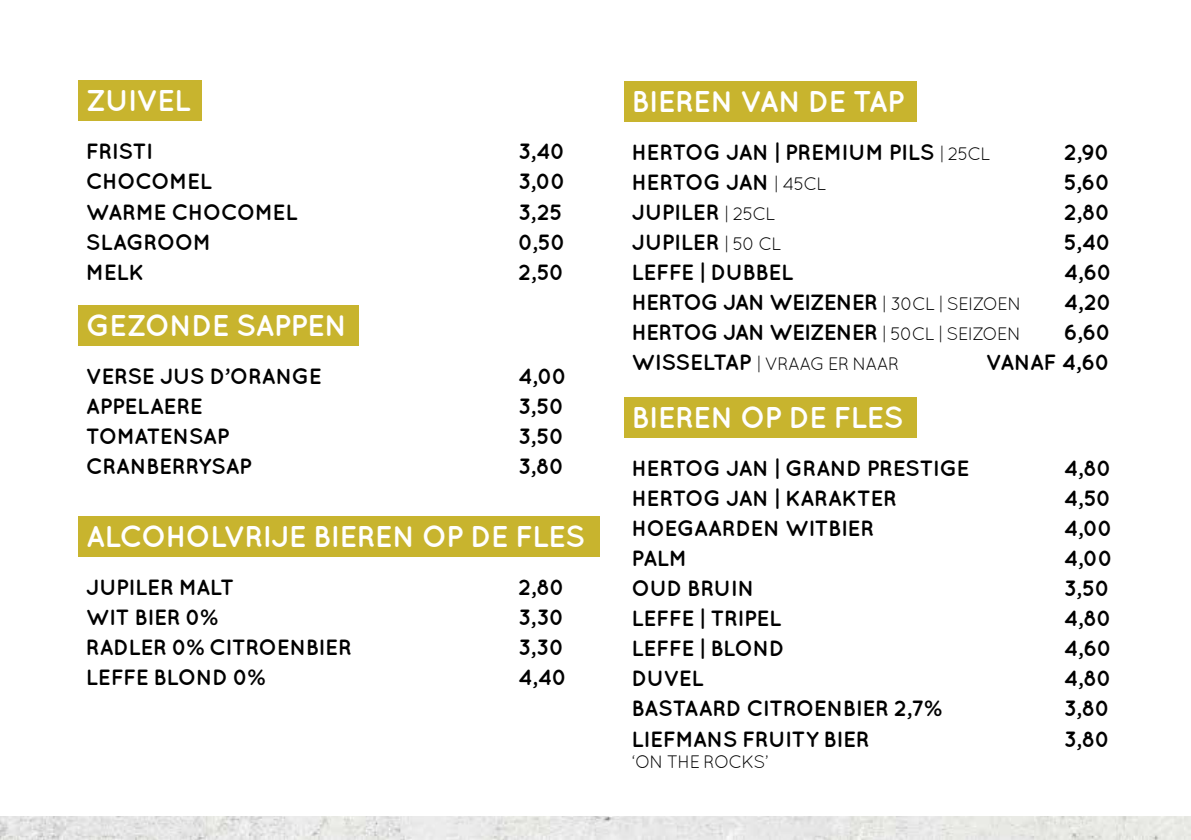
<style>
.page{position:relative;width:1191px;height:840px;background:#fff}
.page>*{position:absolute;margin:0;border:0;box-sizing:border-box;transform-origin:0 0}
.t1{font:700 30px "Quicksand";letter-spacing:-.025em;color:#fff}
.t2{font:700 22px "Quicksand";letter-spacing:-.025em;color:#000}
.t3{font:700 22px "Quicksand";letter-spacing:-.045em;color:#000}
.t4{font:18px "Quicksand";letter-spacing:-.045em;color:#000}
.s1{font-weight:400;font-size:18px}
.s2{font-weight:700;font-size:22px}
</style>
<div class="page">
<div style="left:623px;top:81px;width:293px;height:40px;background:#c8b42e"></div>
<div style="left:623px;top:397px;width:293px;height:40px;background:#c8b42e"></div>
<div style="left:78px;top:80px;width:124px;height:41px;background:#c8b42e"></div>
<div style="left:78px;top:305px;width:280px;height:40px;background:#c8b42e"></div>
<img style="left:1px;top:816px;width:1190px;height:23px">
<div style="left:78px;top:516px;width:521px;height:40px;background:#c8b42e"></div>
<img style="left:0;top:0;width:1px;height:839px">
<h1 class="t1" style="left:86px;top:83px;width:107px">ZUIVEL</h1>
<p class="t2" style="left:86px;top:138px;width:68px">FRISTI</p>
<p class="t2" style="left:518px;top:138px;width:49px">3,40</p>
<p class="t2" style="left:86px;top:168px;width:128px">CHOCOMEL</p>
<p class="t2" style="left:518px;top:168px;width:49px">3,00</p>
<p class="t2" style="left:86px;top:198px;width:213px">WARME CHOCOMEL</p>
<p class="t2" style="left:518px;top:198px;width:46px">3,25</p>
<p class="t2" style="left:86px;top:228px;width:127px">SLAGROOM</p>
<p class="t2" style="left:518px;top:228px;width:50px">0,50</p>
<p class="t2" style="left:86px;top:258px;width:60px">MELK</p>
<p class="t2" style="left:518px;top:258px;width:48px">2,50</p>
<h1 class="t1" style="left:86px;top:307px;width:263px">GEZONDE SAPPEN</h1>
<p class="t2" style="left:86px;top:363px;width:237px">VERSE JUS D’ORANGE</p>
<p class="t2" style="left:518px;top:363px;width:51px">4,00</p>
<p class="t2" style="left:86px;top:393px;width:118px">APPELAERE</p>
<p class="t2" style="left:518px;top:393px;width:48px">3,50</p>
<p class="t2" style="left:86px;top:423px;width:145px">TOMATENSAP</p>
<p class="t2" style="left:518px;top:423px;width:48px">3,50</p>
<p class="t2" style="left:86px;top:453px;width:168px">CRANBERRYSAP</p>
<p class="t2" style="left:518px;top:453px;width:48px">3,80</p>
<h1 class="t1" style="left:86px;top:518px;width:500px">ALCOHOLVRIJE BIEREN OP DE FLES</h1>
<p class="t2" style="left:86px;top:574px;width:150px">JUPILER MALT</p>
<p class="t2" style="left:518px;top:574px;width:49px">2,80</p>
<p class="t2" style="left:86px;top:604px;width:134px">WIT BIER 0%</p>
<p class="t2" style="left:518px;top:604px;width:48px">3,30</p>
<p class="t2" style="left:86px;top:634px;width:267px">RADLER 0% CITROENBIER</p>
<p class="t2" style="left:518px;top:634px;width:48px">3,30</p>
<p class="t2" style="left:86px;top:664px;width:181px">LEFFE BLOND 0%</p>
<p class="t2" style="left:518px;top:664px;width:51px">4,40</p>
<h1 class="t1" style="left:631px;top:83px;width:274px">BIEREN VAN DE TAP</h1>
<p class="t2" style="left:631px;top:139px;width:360px">HERTOG JAN | PREMIUM PILS <span class="s1">| 25CL</span></p>
<p class="t2" style="left:1063px;top:139px;width:48px">2,90</p>
<p class="t2" style="left:631px;top:169px;width:197px">HERTOG JAN <span class="s1">| 45CL</span></p>
<p class="t2" style="left:1063px;top:169px;width:48px">5,60</p>
<p class="t2" style="left:631px;top:199px;width:145px">JUPILER <span class="s1">| 25CL</span></p>
<p class="t2" style="left:1063px;top:199px;width:49px">2,80</p>
<p class="t2" style="left:631px;top:229px;width:152px">JUPILER <span class="s1">| 50 CL</span></p>
<p class="t2" style="left:1063px;top:229px;width:49px">5,40</p>
<p class="t2" style="left:631px;top:259px;width:163px">LEFFE | DUBBEL</p>
<p class="t2" style="left:1063px;top:259px;width:50px">4,60</p>
<p class="t3" style="left:631px;top:289px;width:391px">HERTOG JAN WEIZENER <span class="s1">| 30CL | SEIZOEN</span></p>
<p class="t2" style="left:1063px;top:289px;width:50px">4,20</p>
<p class="t3" style="left:631px;top:319px;width:391px">HERTOG JAN WEIZENER <span class="s1">| 50CL | SEIZOEN</span></p>
<p class="t2" style="left:1063px;top:319px;width:49px">6,60</p>
<p class="t4" style="left:631px;top:353px;width:269px"><span class="s2">WISSELTAP</span> | VRAAG ER NAAR</p>
<p class="t2" style="left:985px;top:349px;width:126px">VANAF 4,60</p>
<h1 class="t1" style="left:631px;top:399px;width:273px">BIEREN OP DE FLES</h1>
<p class="t2" style="left:631px;top:455px;width:339px">HERTOG JAN | GRAND PRESTIGE</p>
<p class="t2" style="left:1063px;top:455px;width:50px">4,80</p>
<p class="t2" style="left:631px;top:485px;width:267px">HERTOG JAN | KARAKTER</p>
<p class="t2" style="left:1063px;top:485px;width:50px">4,50</p>
<p class="t2" style="left:631px;top:515px;width:244px">HOEGAARDEN WITBIER</p>
<p class="t2" style="left:1063px;top:515px;width:51px">4,00</p>
<p class="t2" style="left:631px;top:545px;width:57px">PALM</p>
<p class="t2" style="left:1063px;top:545px;width:51px">4,00</p>
<p class="t2" style="left:631px;top:575px;width:124px">OUD BRUIN</p>
<p class="t2" style="left:1063px;top:575px;width:48px">3,50</p>
<p class="t2" style="left:631px;top:605px;width:151px">LEFFE | TRIPEL</p>
<p class="t2" style="left:1063px;top:605px;width:50px">4,80</p>
<p class="t2" style="left:631px;top:635px;width:155px">LEFFE | BLOND</p>
<p class="t2" style="left:1063px;top:635px;width:50px">4,60</p>
<p class="t2" style="left:631px;top:665px;width:74px">DUVEL</p>
<p class="t2" style="left:1063px;top:665px;width:50px">4,80</p>
<p class="t2" style="left:631px;top:695px;width:312px">BASTAARD CITROENBIER 2,7%</p>
<p class="t2" style="left:1063px;top:695px;width:48px">3,80</p>
<p class="t2" style="left:631px;top:725px;width:240px">LIEFMANS FRUITY BIER</p>
<p class="t2" style="left:1063px;top:725px;width:48px">3,80</p>
<p class="t4" style="left:631px;top:751px;width:139px">‘ON THE ROCKS’</p>
</div>
